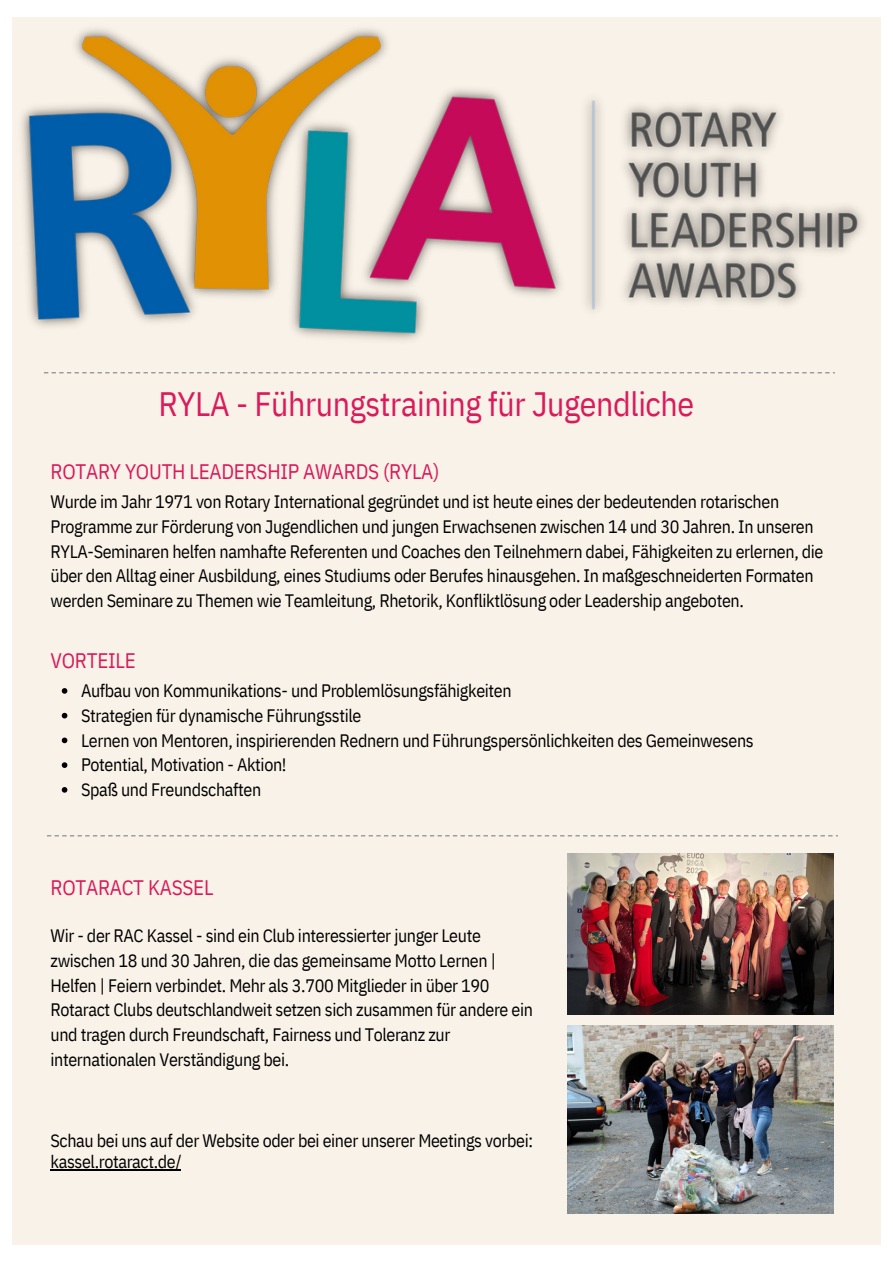
<style>
.page{position:relative;width:893px;height:1264px;background:#fff}
.page>*{position:absolute;margin:0;border:0;box-sizing:border-box;transform-origin:0 0}
.t1{font:33.75px "IBM Plex Sans Cond";letter-spacing:-.01em;color:#d91b5c}
.t2{font:21px "IBM Plex Sans Cond";letter-spacing:-.01em;color:#d91b5c}
.t3{font:18px/24.8px "IBM Plex Sans Cond";letter-spacing:-.02em;color:#000}
</style>
<div class="page">
<div style="left:13px;top:18px;width:867px;height:1226px;background:#f9f2e8"></div>
<img style="left:12px;top:20px;width:851px;height:329px">
<svg style="left:44px;top:372px;width:790px;height:1px"></svg>
<img style="left:567px;top:853px;width:266px;height:161px">
<img style="left:567px;top:1025px;width:266px;height:188px">
<svg style="left:62px;top:688px;width:5px;height:5px"></svg>
<svg style="left:62px;top:712px;width:5px;height:6px"></svg>
<svg style="left:62px;top:737px;width:5px;height:6px"></svg>
<svg style="left:62px;top:762px;width:5px;height:6px"></svg>
<svg style="left:62px;top:787px;width:5px;height:5px"></svg>
<hr style="left:50px;top:1169px;width:131px;height:1px;background:#000">
<svg style="left:47px;top:835px;width:790px;height:1px"></svg>
<p class="t1" style="left:158px;top:381px;width:537px">RYLA - Führungstraining für Jugendliche</p>
<p class="t2" style="left:50px;top:457px;width:390px">ROTARY YOUTH LEADERSHIP AWARDS (RYLA)</p>
<p class="t3" style="left:50px;top:489px;width:774px">Wurde im Jahr 1971 von Rotary International gegrü ndet und ist heute eines der bedeutenden rotarischen Programme zur Förderung von Jugendlichen und jungen Erwachsenen zwischen 14 und 30 Jahren. In unseren RYLA-Seminaren helfen namhafte Referenten und Coaches den Teilnehmern dabei, Fähigkeiten zu erlernen, die über den Alltag einer Ausbildung, eines Studiums oder Berufes hinausgehen. In maßgeschneiderten Formaten werden Seminare zu Themen wie Teamleitung, Rhetorik, Konfliktlösung oder Leadership angeboten.</p>
<p class="t2" style="left:50px;top:647px;width:87px">VORTEILE</p>
<p class="t3" style="left:81px;top:678px;width:432px">Aufbau von Kommunikations- und Problemlösungsfähigkeiten</p>
<p class="t3" style="left:81px;top:702px;width:282px">Strategien für dynamische Führungsstile</p>
<p class="t3" style="left:81px;top:727px;width:674px">Lernen von Mentoren, inspirierenden Rednern und Führungspersönlichkeiten des Gemeinwesens</p>
<p class="t3" style="left:81px;top:752px;width:207px">Potential, Motivation - Aktion!</p>
<p class="t3" style="left:81px;top:777px;width:182px">Spaß und Freundschaften</p>
<p class="t2" style="left:50px;top:873px;width:164px">ROTARACT KASSEL</p>
<p class="t3" style="left:50px;top:923px;width:484px">Wir - der RAC Kassel - sind ein Club interessierter junger Leute zwischen 18 und 30 Jahren, die das gemeinsame Motto Lernen | Helfen | Feiern verbindet. Mehr als 3.700 Mitglieder in über 190<br>Rotaract Clubs deutschlandweit setzen sich zusammen für andere ein und tragen durch Freundschaft, Fairness und Toleranz zur internationalen Verständigung bei.</p>
<p class="t3" style="left:50px;top:1127px;width:484px">Schau bei uns auf der Website oder bei einer unserer Meetings vorbei:</p>
<p class="t3" style="left:50px;top:1148px;width:133px">kassel.rotaract.de/</p>
</div>
